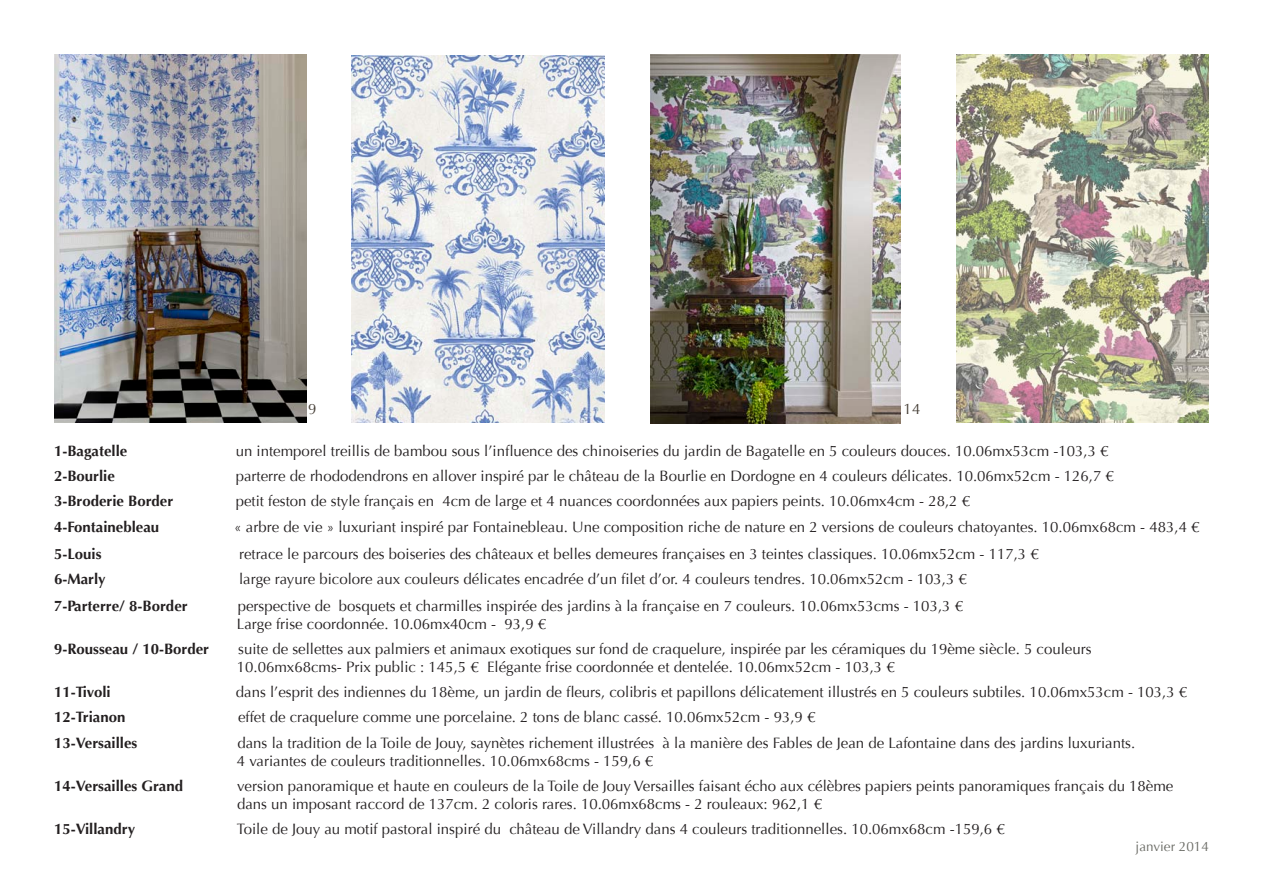
<style>
.page{position:relative;width:1263px;height:893px;background:#fff}
.page>*{position:absolute;margin:0;border:0;box-sizing:border-box;transform-origin:0 0}
.t1{font:15px/18px "Optima";color:#231f20}
.t2{font:700 15px "Optima";color:#231f20}
.t3{font:15px "Optima";color:#453e36}
.t4{font:13.5px "Optima";color:#696a64}
</style>
<div class="page">
<img style="left:352px;top:56px;width:253px;height:367px">
<img style="left:54px;top:55px;width:252px;height:368px">
<img style="left:651px;top:55px;width:249px;height:368px">
<img style="left:957px;top:55px;width:252px;height:368px">
<p class="t3" style="left:308px;top:400px;width:10px">9</p>
<p class="t3" style="left:904px;top:400px;width:18px">14</p>
<p class="t2" style="left:54px;top:442px;width:75px">1-Bagatelle</p>
<p class="t1" style="left:236px;top:442px;width:874px">un intemporel treillis de bambou sous l’influence des chinoiseries du jardin de Bagatelle en 5 couleurs douces. 10.06mx53cm -103,3 €</p>
<p class="t2" style="left:54px;top:467px;width:62px">2-Bourlie</p>
<p class="t1" style="left:236px;top:467px;width:880px">parterre de rhododendrons en allover inspiré par le château de la Bourlie en Dordogne en 4 couleurs délicates. 10.06mx52cm - 126,7 €</p>
<p class="t2" style="left:54px;top:493px;width:121px">3-Broderie Border</p>
<p class="t1" style="left:236px;top:493px;width:736px">petit feston de style français en 4cm de large et 4 nuances coordonnées aux papiers peints. 10.06mx4cm - 28,2 €</p>
<p class="t2" style="left:54px;top:518px;width:107px">4-Fontainebleau</p>
<p class="t1" style="left:234px;top:518px;width:967px">« arbre de vie » luxuriant inspiré par Fontainebleau. Une composition riche de nature en 2 versions de couleurs chatoyantes. 10.06mx68cm - 483,4 €</p>
<p class="t2" style="left:54px;top:545px;width:49px">5-Louis</p>
<p class="t1" style="left:239px;top:545px;width:801px">retrace le parcours des boiseries des châteaux et belles demeures françaises en 3 teintes classiques. 10.06mx52cm - 117,3 €</p>
<p class="t2" style="left:54px;top:570px;width:53px">6-Marly</p>
<p class="t1" style="left:239px;top:570px;width:729px">large rayure bicolore aux couleurs délicates encadrée d’un filet d’or. 4 couleurs tendres. 10.06mx52cm - 103,3 €</p>
<p class="t2" style="left:54px;top:597px;width:135px">7-Parterre/ 8-Border</p>
<p class="t1" style="left:238px;top:597px;width:727px">perspective de bosquets et charmilles inspirée des jardins à la française en 7 couleurs. 10.06mx53cms - 103,3 €</p>
<p class="t1" style="left:237px;top:615px;width:311px">Large frise coordonnée. 10.06mx40cm - 93,9 €</p>
<p class="t2" style="left:54px;top:640px;width:157px">9-Rousseau / 10-Border</p>
<p class="t1" style="left:237px;top:640px;width:856px">suite de sellettes aux palmiers et animaux exotiques sur fond de craquelure, inspirée par les céramiques du 19ème siècle. 5 couleurs<br>10.06mx68cms- Prix public : 145,5 € Elégante frise coordonnée et dentelée. 10.06mx52cm - 103,3 €</p>
<p class="t2" style="left:54px;top:683px;width:58px">11-Tivoli</p>
<p class="t1" style="left:236px;top:683px;width:953px">dans l’esprit des indiennes du 18ème, un jardin de fleurs, colibris et papillons délicatement illustrés en 5 couleurs subtiles. 10.06mx53cm - 103,3 €</p>
<p class="t2" style="left:54px;top:709px;width:73px">12-Trianon</p>
<p class="t1" style="left:238px;top:709px;width:579px">effet de craquelure comme une porcelaine. 2 tons de blanc cassé. 10.06mx52cm - 93,9 €</p>
<p class="t2" style="left:54px;top:734px;width:85px">13-Versailles</p>
<p class="t1" style="left:237px;top:734px;width:899px">dans la tradition de la Toile de Jouy, saynètes richement illustrées à la manière des Fables de Jean de Lafontaine dans des jardins luxuriants.</p>
<p class="t1" style="left:237px;top:752px;width:418px">4 variantes de couleurs traditionnelles. 10.06mx68cms - 159,6 €</p>
<p class="t2" style="left:54px;top:777px;width:131px">14-Versailles Grand</p>
<p class="t1" style="left:237px;top:777px;width:938px">version panoramique et haute en couleurs de la Toile de Jouy Versailles faisant écho aux célèbres papiers peints panoramiques français du 18ème dans un imposant raccord de 137cm. 2 coloris rares. 10.06mx68cms - 2 rouleaux: 962,1 €</p>
<p class="t2" style="left:54px;top:820px;width:83px">15-Villandry</p>
<p class="t1" style="left:237px;top:820px;width:769px">Toile de Jouy au motif pastoral inspiré du château de Villandry dans 4 couleurs traditionnelles. 10.06mx68cm -159,6 €</p>
<p class="t4" style="left:1135px;top:839px;width:75px">janvier 2014</p>
</div>
